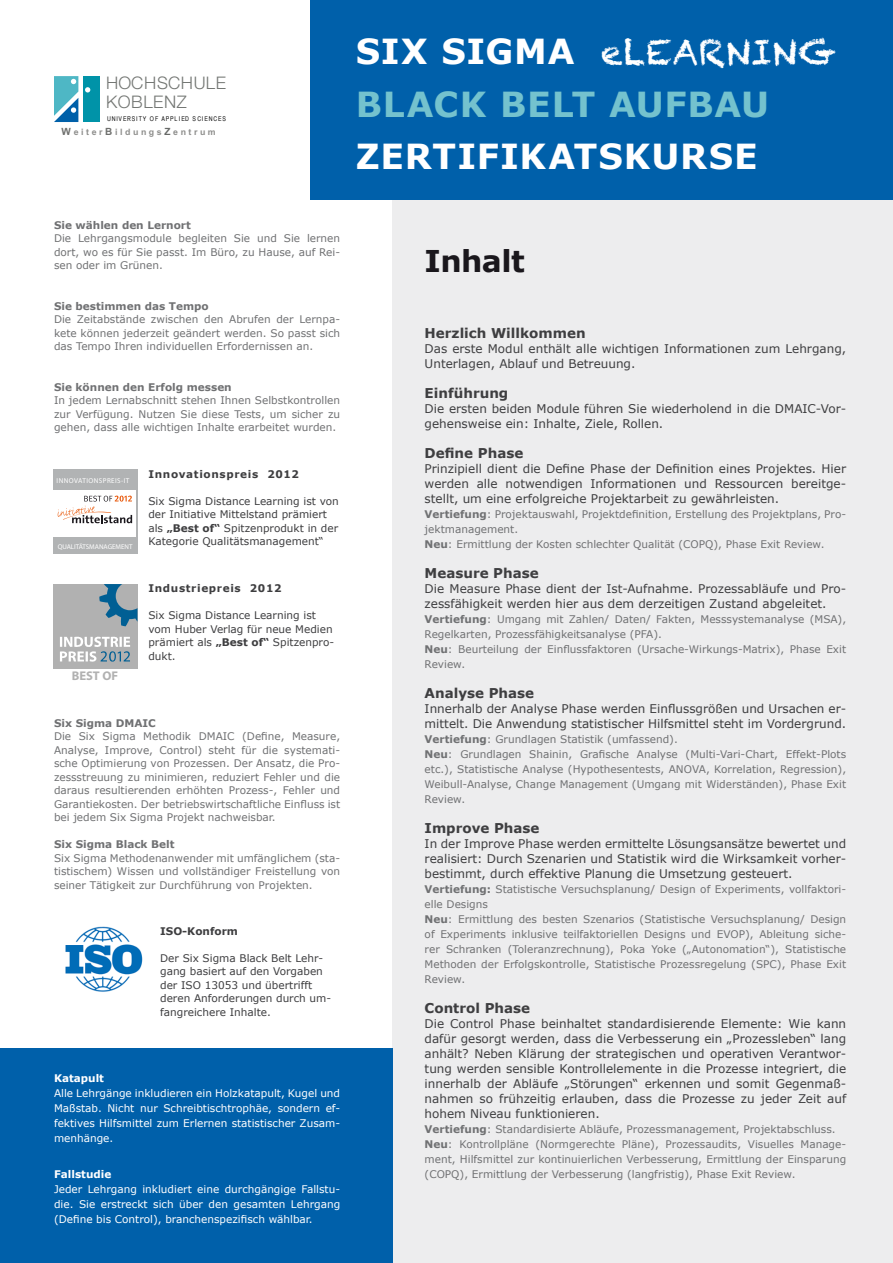
<style>
.page{position:relative;width:893px;height:1263px;background:#fff}
.page>*{position:absolute;margin:0;border:0;box-sizing:border-box;transform-origin:0 0}
.t1{font:34.5px "Chalkduster";letter-spacing:.025em;color:#fff}
.t2{font:700 34.5px "Verdana";letter-spacing:.03em;color:#fff}
.t3{font:700 34.5px "Verdana";letter-spacing:.02em;color:#74c2ce}
.t4{font:700 30px "Verdana";letter-spacing:-.02em;color:#1a171c}
.t5{font:300 17.25px/18.9px "Helvetica Neue";letter-spacing:.02em;color:#747774}
.t6{font:700 13.5px "Verdana";color:#3e3e40}
.t7{font:700 12.6px "Myriad Pro";color:#b1b1b1}
.t8{font:12px/15px "Verdana";color:#3e3e40}
.t9{font:10.5px/13.5px "Verdana";color:#707173;text-align:justify}
.t10{font:10.5px/13.5px "Verdana";color:#3e3e40}
.Fließtext{font:10.5px/15px "Verdana";color:#fff;text-align:justify}
.t11{font:700 10.5px "Verdana";color:#707173}
.t12{font:700 10.5px "Verdana";letter-spacing:.06em;color:#3e3e40}
.Fließtext-2{font:700 10.5px "Verdana";color:#fff}
.t13{font:700 10.5px "Verdana";color:#3e3e40}
.t14{font:700 8.85px "Arial";letter-spacing:.29em;color:#8e8e8c}
.t15{font:700 7.05px "Meta Pro";letter-spacing:.06em;color:#fff}
.t16{font:700 6.9px "Meta Pro";color:#fff}
.t17{font:6.45px "Helvetica CY Plain";letter-spacing:.14em;color:#010000}
.s1{font-size:9.9px;color:#6f706e}
.s2{font-size:9.9px;color:#6e6f6d}
.s3{font-size:9.9px;color:#676967}
.s4{font-family:"Verdana";font-weight:700}
.s5{font-weight:700}
</style>
<div class="page">
<div style="left:393px;top:200px;width:500px;height:1063px;background:#ededee"></div>
<div style="left:53px;top:469px;width:84px;height:85px;background:#b1b3b4"></div>
<div style="left:54px;top:490px;width:82px;height:47px;background:#fff"></div>
<svg style="left:58px;top:496px;width:74px;height:27px"></svg>
<div style="left:53px;top:584px;width:84px;height:85px;background:#b1b1b1"></div>
<svg style="left:99px;top:584px;width:38px;height:42px"></svg>
<svg style="left:60px;top:636px;width:70px;height:26px"></svg>
<img style="left:65px;top:927px;width:78px;height:65px">
<div style="left:310px;top:0;width:583px;height:200px;background:#0060aa"></div>
<div style="left:83px;top:76px;width:17px;height:46px;background:#0093a8"></div>
<svg style="left:85px;top:87px;width:5px;height:6px"></svg>
<svg style="left:54px;top:76px;width:24px;height:46px"></svg>
<div style="left:0;top:1048px;width:393px;height:215px;background:#0060aa"></div>
<p class="t5" style="left:106px;top:73px;width:121px">HOCHSCHULE<br>KOBLENZ</p>
<p class="t17" style="left:107px;top:115px;width:120px">UNIVERSITY OF APPLIED SCIENCES</p>
<p class="t14" style="left:62px;top:126px;width:156px"><span class="s1">W</span>eiter<span class="s2">B</span>ildungs<span class="s3">Z</span>entrum</p>
<p class="t1" style="left:356px;top:32px;width:482px"><span class="s4">SIX SIGMA</span> eLEARNING</p>
<p class="t3" style="left:356px;top:80px;width:415px">BLACK BELT AUFBAU</p>
<p class="t2" style="left:356px;top:132px;width:404px">ZERTIFIKATSKURSE</p>
<p class="t11" style="left:54px;top:218px;width:138px">Sie wählen den Lernort</p>
<p class="t9" style="left:54px;top:232px;width:288px">Die Lehrgangsmodule begleiten Sie und Sie lernen dort, wo es für Sie passt. Im Büro, zu Hause, auf Rei&shy;sen oder im Grünen.</p>
<p class="t11" style="left:54px;top:299px;width:156px">Sie bestimmen das Tempo</p>
<p class="t9" style="left:54px;top:313px;width:288px">Die Zeitabstände zwischen den Abrufen der Lernpa&shy;kete können jederzeit geändert werden. So passt sich das Tempo Ihren individuellen Erfordernissen an.</p>
<p class="t11" style="left:54px;top:380px;width:179px">Sie können den Erfolg messen</p>
<p class="t9" style="left:54px;top:394px;width:288px">In jedem Lernabschnitt stehen Ihnen Selbstkontrollen zur Verfügung. Nutzen Sie diese Tests, um sicher zu gehen, dass alle wichtigen Inhalte erarbeitet wurden.</p>
<p class="t15" style="left:57px;top:476px;width:74px">INNOVATIONSPREIS-IT</p>
<p class="t16" style="left:58px;top:542px;width:76px">QUALITÄTSMANAGEMENT</p>
<p class="t7" style="left:72px;top:667px;width:48px">BEST OF</p>
<p class="t12" style="left:148px;top:466px;width:152px">Innovationspreis 2012</p>
<p class="t10" style="left:148px;top:494px;width:192px">Six Sigma Distance Learning ist von der Initiative Mittelstand prämiert als <span class="s5">„Best of“</span> Spitzenprodukt in der Kategorie Qualitätsmanagement“</p>
<p class="t12" style="left:148px;top:581px;width:135px">Industriepreis 2012</p>
<p class="t10" style="left:148px;top:608px;width:187px">Six Sigma Distance Learning ist vom Huber Verlag für neue Medien prämiert als <span class="s5">„Best of“</span> Spitzenpro&shy;dukt.</p>
<p class="t11" style="left:54px;top:715px;width:103px">Six Sigma DMAIC</p>
<p class="t9" style="left:54px;top:729px;width:288px">Die Six Sigma Methodik DMAIC (Define, Measure, Analyse, Improve, Control) steht für die systemati&shy;sche Optimierung von Prozessen. Der Ansatz, die Pro&shy;zessstreuung zu minimieren, reduziert Fehler und die daraus resultierenden erhöhten Prozess-, Fehler und Garantiekosten. Der betriebswirtschaftliche Einfluss ist bei jedem Six Sigma Projekt nachweisbar.</p>
<p class="t11" style="left:54px;top:837px;width:122px">Six Sigma Black Belt</p>
<p class="t9" style="left:54px;top:851px;width:288px">Six Sigma Methodenanwender mit umfänglichem (sta&shy;tistischem) Wissen und vollständiger Freistellung von seiner Tätigkeit zur Durchführung von Projekten.</p>
<p class="t13" style="left:160px;top:923px;width:79px">ISO-Konform</p>
<p class="t10" style="left:160px;top:951px;width:173px">Der Six Sigma Black Belt Lehr&shy;gang basiert auf den Vorgaben der ISO 13053 und übertrifft deren Anforderungen durch um&shy;fangreichere Inhalte.</p>
<p class="Fließtext-2" style="left:54px;top:1070px;width:52px">Katapult</p>
<p class="Fließtext" style="left:54px;top:1085px;width:288px">Alle Lehrgänge inkludieren ein Holzkatapult, Kugel und Maßstab. Nicht nur Schreibtischtrophäe, sondern ef&shy;fektives Hilfsmittel zum Erlernen statistischer Zusam&shy;menhänge.</p>
<p class="Fließtext-2" style="left:54px;top:1166px;width:59px">Fallstudie</p>
<p class="Fließtext" style="left:54px;top:1181px;width:288px">Jeder Lehrgang inkludiert eine durchgängige Fallstu&shy;die. Sie erstreckt sich über den gesamten Lehrgang (Define bis Control), branchenspezifisch wählbar.</p>
<p class="t4" style="left:425px;top:240px;width:102px">Inhalt</p>
<p class="t6" style="left:425px;top:323px;width:162px">Herzlich Willkommen</p>
<p class="t8" style="left:425px;top:341px;width:423px">Das erste Modul enthält alle wichtigen Informationen zum Lehrgang,<br>Unterlagen, Ablauf und Betreuung.</p>
<p class="t6" style="left:425px;top:383px;width:85px">Einführung</p>
<p class="t8" style="left:425px;top:401px;width:423px">Die ersten beiden Module führen Sie wiederholend in die DMAIC-Vor&shy;gehensweise ein: Inhalte, Ziele, Rollen.</p>
<p class="t6" style="left:425px;top:443px;width:100px">Define Phase</p>
<p class="t8" style="left:425px;top:461px;width:423px;text-align:justify">Prinzipiell dient die Define Phase der Definition eines Projektes. Hier werden alle notwendigen Informationen und Ressourcen bereitge&shy;stellt, um eine erfolgreiche Projektarbeit zu gewährleisten.</p>
<p class="t9" style="left:425px;top:506px;width:423px;line-height:15px"><span class="s5">Vertiefung</span>: Projektauswahl, Projektdefinition, Erstellung des Projektplans, Pro&shy;jektmanagement.</p>
<p class="t9" style="left:425px;top:537px;width:402px"><span class="s5">Neu</span>: Ermittlung der Kosten schlechter Qualität (COPQ), Phase Exit Review.</p>
<p class="t6" style="left:425px;top:563px;width:116px">Measure Phase</p>
<p class="t8" style="left:425px;top:581px;width:423px">Die Measure Phase dient der Ist-Aufnahme. Prozessabläufe und Pro&shy;zessfähigkeit werden hier aus dem derzeitigen Zustand abgeleitet.</p>
<p class="t9" style="left:425px;top:611px;width:423px;line-height:15px"><span class="s5">Vertiefung</span>: Umgang mit Zahlen/ Daten/ Fakten, Messsystemanalyse (MSA),<br>Regelkarten, Prozessfähigkeitsanalyse (PFA).</p>
<p class="t9" style="left:425px;top:641px;width:423px;line-height:15px"><span class="s5">Neu</span>: Beurteilung der Einflussfaktoren (Ursache-Wirkungs-Matrix), Phase Exit<br>Review.</p>
<p class="t6" style="left:425px;top:683px;width:111px">Analyse Phase</p>
<p class="t8" style="left:425px;top:701px;width:423px">Innerhalb der Analyse Phase werden Einflussgrößen und Ursachen er&shy;mittelt. Die Anwendung statistischer Hilfsmittel steht im Vordergrund.</p>
<p class="t9" style="left:425px;top:732px;width:255px"><span class="s5">Vertiefung</span>: Grundlagen Statistik (umfassend).</p>
<p class="t9" style="left:425px;top:746px;width:423px;line-height:15px"><span class="s5">Neu</span>: Grundlagen Shainin, Grafische Analyse (Multi-Vari-Chart, Effekt-Plots etc.), Statistische Analyse (Hypothesentests, ANOVA, Korrelation, Regression), Weibull-Analyse, Change Management (Umgang mit Widerständen), Phase Exit Review.</p>
<p class="t6" style="left:425px;top:818px;width:116px">Improve Phase</p>
<p class="t8" style="left:425px;top:836px;width:423px;text-align:justify">In der Improve Phase werden ermittelte Lösungsansätze bewertet und realisiert: Durch Szenarien und Statistik wird die Wirksamkeit vorher&shy;bestimmt, durch effektive Planung die Umsetzung gesteuert.</p>
<p class="t9" style="left:425px;top:881px;width:423px;line-height:15px"><span class="s5">Vertiefung:</span> Statistische Versuchsplanung/ Design of Experiments, vollfaktori&shy;elle Designs</p>
<p class="t9" style="left:425px;top:911px;width:423px;line-height:15px"><span class="s5">Neu</span>: Ermittlung des besten Szenarios (Statistische Versuchsplanung/ Design of Experiments inklusive teilfaktoriellen Designs und EVOP), Ableitung siche&shy;rer Schranken (Toleranzrechnung), Poka Yoke („Autonomation“), Statistische Methoden der Erfolgskontrolle, Statistische Prozessregelung (SPC), Phase Exit Review.</p>
<p class="t6" style="left:425px;top:998px;width:107px">Control Phase</p>
<p class="t8" style="left:425px;top:1016px;width:423px;text-align:justify">Die Control Phase beinhaltet standardisierende Elemente: Wie kann dafür gesorgt werden, dass die Verbesserung ein „Prozessleben“ lang anhält? Neben Klärung der strategischen und operativen Verantwor&shy;tung werden sensible Kontrollelemente in die Prozesse integriert, die innerhalb der Abläufe „Störungen“ erkennen und somit Gegenmaß&shy;nahmen so frühzeitig erlauben, dass die Prozesse zu jeder Zeit auf hohem Niveau funktionieren.</p>
<p class="t9" style="left:425px;top:1122px;width:412px"><span class="s5">Vertiefung</span>: Standardisierte Abläufe, Prozessmanagement, Projektabschluss.</p>
<p class="t9" style="left:425px;top:1136px;width:423px;line-height:15px"><span class="s5">Neu</span>: Kontrollpläne (Normgerechte Pläne), Prozessaudits, Visuelles Manage&shy;ment, Hilfsmittel zur kontinuierlichen Verbesserung, Ermittlung der Einsparung (COPQ), Ermittlung der Verbesserung (langfristig), Phase Exit Review.</p>
</div>
